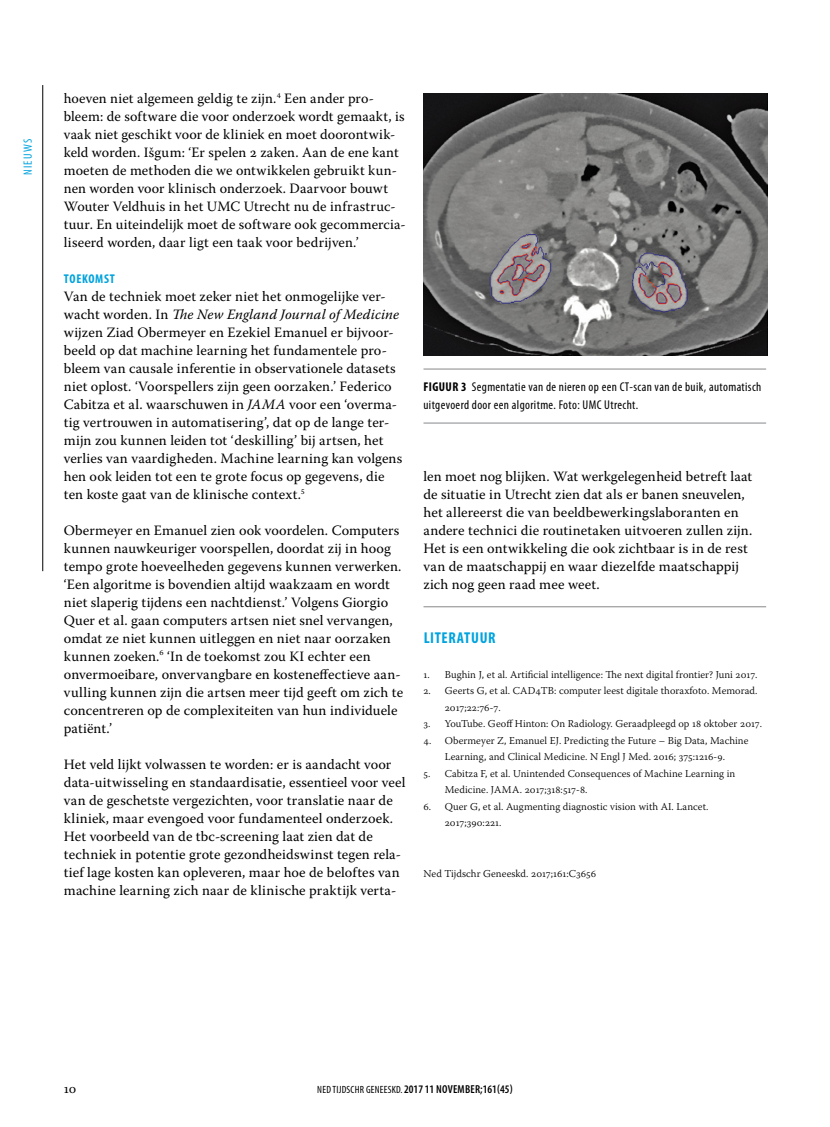
<style>
.page{position:relative;width:830px;height:1127px;background:#fff}
.page>*{position:absolute;margin:0;border:0;box-sizing:border-box;transform-origin:0 0}
.t1{font:700 condensed 15.75px "Myriad Pro";letter-spacing:.04em;color:#00a3de}
.t2{font:14.25px/18px "Warnock Pro";letter-spacing:.01em;color:#000}
.t3{font:13.5px "Warnock Pro";color:#000}
.t4{font:condensed 12.75px/18px "Myriad Pro";letter-spacing:.03em;color:#000}
.t5{font:700 condensed 12.75px "Myriad Pro";letter-spacing:.05em;color:#00a3de}
.t6{font:condensed 12px "Myriad Pro";letter-spacing:.1em;color:#00a3de}
.t7{font:600 condensed 11.55px "Myriad Pro";letter-spacing:.01em;color:#000}
.t8{font:300 10.5px/16.5px "Warnock Pro";letter-spacing:.005em;color:#000}
.s1{font-style:italic}
.s2{font-weight:700}
.s3{font-weight:400;font-size:10.5px}
</style>
<div class="page">
<hr style="left:42px;top:85px;width:1px;height:486px;background:#000">
<hr style="left:423px;top:606px;width:342px;height:1px;background:#87888a">
<hr style="left:423px;top:369px;width:342px;height:1px;background:#87888a">
<hr style="left:423px;top:423px;width:342px;height:1px;background:#87888a">
<img style="left:423px;top:93px;width:344px;height:262px">
<p class="t6" style="left:21px;top:175px;width:37px;rotate:-90deg">NIEUWS</p>
<p class="t2" style="left:64px;top:89px;width:343px">hoeven niet algemeen geldig te zijn.<sup>4</sup> Een ander pro&shy;bleem: de software die voor onderzoek wordt gemaakt, is vaak niet geschikt voor de kliniek en moet doorontwik&shy;keld worden. Išgum: ‘Er spelen 2 zaken. Aan de ene kant moeten de methoden die we ontwikkelen gebruikt kun&shy;nen worden voor klinisch onderzoek. Daarvoor bouwt Wouter Veldhuis in het UMC Utrecht nu de infrastruc&shy;tuur. En uiteindelijk moet de software ook gecommercia&shy;liseerd worden, daar ligt een taak voor bedrijven.’</p>
<p class="t5" style="left:64px;top:272px;width:52px">TOEKOMST</p>
<p class="t2" style="left:64px;top:287px;width:340px">Van de techniek moet zeker niet het onmogelijke ver&shy;wacht worden. In <span class="s1">The New England Journal of Medicine </span>wijzen Ziad Obermeyer en Ezekiel Emanuel er bijvoor&shy;beeld op dat machine learning het fundamentele pro&shy;bleem van causale inferentie in observationele datasets niet oplost. ‘Voorspellers zijn geen oorzaken.’ Federico Cabitza et al. waarschuwen in <span class="s1">JAMA</span> voor een ‘overma&shy;tig vertrouwen in automatisering’, dat op de lange ter&shy;mijn zou kunnen leiden tot ‘deskilling’ bij artsen, het verlies van vaardigheden. Machine learning kan volgens hen ook leiden tot een te grote focus op gegevens, die ten koste gaat van de klinische context.<sup>5</sup></p>
<p class="t2" style="left:64px;top:521px;width:341px">Obermeyer en Emanuel zien ook voordelen. Computers kunnen nauwkeuriger voorspellen, doordat zij in hoog tempo grote hoeveelheden gegevens kunnen verwerken. ‘Een algoritme is bovendien altijd waakzaam en wordt niet slaperig tijdens een nachtdienst.’ Volgens Giorgio Quer et al. gaan computers artsen niet snel vervangen, omdat ze niet kunnen uitleggen en niet naar oorzaken kunnen zoeken.<sup>6</sup> ‘In de toekomst zou KI echter een onvermoeibare, onvervangbare en kosteneffectieve aan&shy;vulling kunnen zijn die artsen meer tijd geeft om zich te concentreren op de complexiteiten van hun individuele patiënt.’</p>
<p class="t2" style="left:64px;top:755px;width:343px">Het veld lijkt volwassen te worden: er is aandacht voor data-uitwisseling en standaardisatie, essentieel voor veel van de geschetste vergezichten, voor translatie naar de kliniek, maar evengoed voor fundamenteel onderzoek.<br>Het voorbeeld van de tbc-screening laat zien dat de techniek in potentie grote gezondheidswinst tegen rela&shy;tief lage kosten kan opleveren, maar hoe de beloftes van machine learning zich naar de klinische praktijk verta-</p>
<p class="t4" style="left:423px;top:378px;width:339px"><span class="s2">FIGUUR 3</span> Segmentatie van de nieren op een CT-scan van de buik, automatisch uitgevoerd door een algoritme. Foto: UMC Utrecht.</p>
<p class="t2" style="left:423px;top:467px;width:330px">len moet nog blijken. Wat werkgelegenheid betreft laat de situatie in Utrecht zien dat als er banen sneuvelen, het allereerst die van beeldbewerkingslaboranten en andere technici die routinetaken uitvoeren zullen zijn.<br>Het is een ontwikkeling die ook zichtbaar is in de rest van de maatschappij en waar diezelfde maatschappij zich nog geen raad mee weet.</p>
<p class="t1" style="left:423px;top:629px;width:57px">LITERATUUR</p>
<p class="t8" style="left:423px;top:666px;width:335px">1. Bughin J, et al. Artificial intelligence: The next digital frontier? Juni 2017.</p>
<p class="t8" style="left:444px;top:682px;width:314px;text-indent:-21px">2. Geerts G, et al. CAD4TB: computer leest digitale thoraxfoto. Memorad.<br>2017;22:76-7.</p>
<p class="t8" style="left:423px;top:715px;width:340px">3. YouTube. Geoff Hinton: On Radiology. Geraadpleegd op 18 oktober 2017.</p>
<p class="t8" style="left:423px;top:732px;width:326px;text-align:center">4. Obermeyer Z, Emanuel EJ. Predicting the Future – Big Data, Machine<br>Learning, and Clinical Medicine. N Engl J Med. 2016; 375:1216-9.</p>
<p class="t8" style="left:444px;top:765px;width:292px;text-indent:-21px">5. Cabitza F, et al. Unintended Consequences of Machine Learning in<br>Medicine. JAMA. 2017;318:517-8.</p>
<p class="t8" style="left:444px;top:798px;width:265px;text-indent:-21px">6. Quer G, et al. Augmenting diagnostic vision with AI. Lancet.<br>2017;390:221.</p>
<p class="t8" style="left:423px;top:865px;width:174px">Ned Tijdschr Geneeskd. 2017;161:C3656</p>
<p class="t3" style="left:64px;top:1080px;width:14px">10</p>
<p class="t7" style="left:317px;top:1083px;width:197px"><span class="s3">NED TIJDSCHR GENEESKD.</span> 2017 11 NOVEMBER;161(45)</p>
</div>
